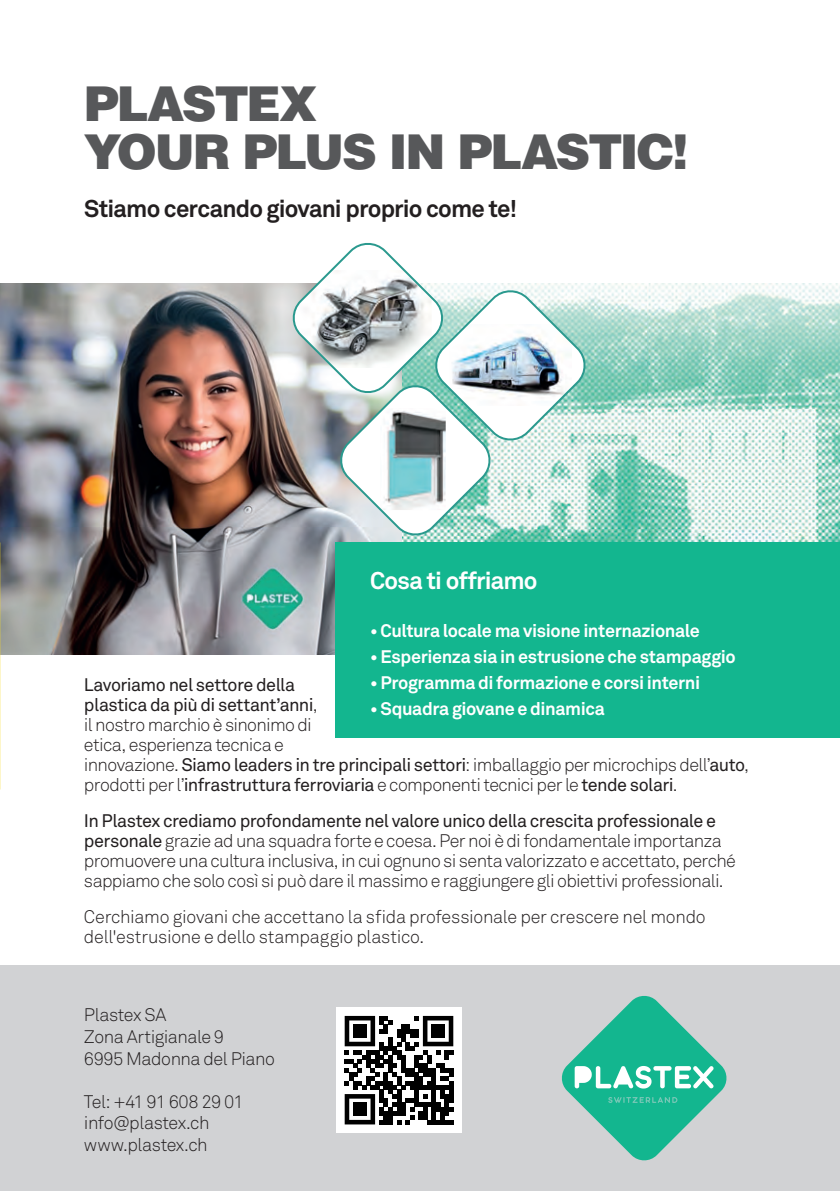
<style>
.page{position:relative;width:840px;height:1191px;background:#fff}
.page>*{position:absolute;margin:0;border:0;box-sizing:border-box;transform-origin:0 0}
.t1{font:900 48px/48px "Helvetica";letter-spacing:-.045em;color:#57585a}
.t2{font:700 24px "Akkurat Pro";letter-spacing:-.035em;color:#231f20}
.t3{font:700 24px "Akkurat Pro";letter-spacing:-.03em;color:#fff}
.t4{font:18px/20px "Akkurat Light Pro";letter-spacing:-.035em;color:#231f20}
.t5{font:700 18px "Akkurat Pro";letter-spacing:-.02em;color:#fff}
.t6{font:18px/20px "Akkurat Pro";letter-spacing:-.03em;color:#231f20}
.t7{font:18px/20px "Akkurat Light Pro";letter-spacing:-.015em;color:#231f20}
.s1{font-family:"Akkurat Light Pro"}
.s2{font-family:"Akkurat Pro"}
</style>
<div class="page">
<img style="left:0;top:283px;width:403px;height:371px">
<img style="left:403px;top:283px;width:436px;height:259px">
<div style="left:0;top:965px;width:839px;height:226px;background:#d1d2d4"></div>
<div style="left:336px;top:1007px;width:125px;height:126px;background:#fff"></div>
<svg style="left:344px;top:1016px;width:109px;height:108px"></svg>
<div style="left:353px;top:1024px;width:13px;height:13px;background:#000"></div>
<div style="left:431px;top:1024px;width:13px;height:13px;background:#000"></div>
<div style="left:353px;top:1102px;width:13px;height:13px;background:#000"></div>
<div style="left:336px;top:542px;width:503px;height:195px;background:#13b68f"></div>
<img style="left:288px;top:243px;width:301px;height:296px">
<svg style="left:561px;top:996px;width:166px;height:165px"></svg>
<img style="left:0;top:283px;width:1px;height:277px">
<h1 class="t1" style="left:84px;top:79px;width:605px">PLASTEX<br>YOUR PLUS IN PLASTIC!</h1>
<h2 class="t2" style="left:84px;top:194px;width:434px">Stiamo cercando giovani proprio come te!</h2>
<h2 class="t3" style="left:370px;top:566px;width:169px">Cosa ti offriamo</h2>
<p class="t5" style="left:370px;top:619px;width:331px">• Cultura locale ma visione internazionale</p>
<p class="t5" style="left:370px;top:645px;width:367px">• Esperienza sia in estrusione che stampaggio</p>
<p class="t5" style="left:370px;top:671px;width:331px">• Programma di formazione e corsi interni</p>
<p class="t5" style="left:370px;top:697px;width:236px">• Squadra giovane e dinamica</p>
<p class="t6" style="left:84px;top:675px;width:235px">Lavoriamo nel settore della plastica da più di settant’anni<span class="s1">,</span></p>
<p class="t4" style="left:84px;top:715px;width:666px">il nostro marchio è sinonimo di<br>etica, esperienza tecnica e<br>innovazione. <span class="s2">Siamo leaders in tre principali settori</span>: imballaggio per microchips dell’<span class="s2">auto</span>, prodotti per l’<span class="s2">infrastruttura ferroviaria</span> e componenti tecnici per le <span class="s2">tende solari</span>.</p>
<p class="t6" style="left:84px;top:811px;width:633px">In Plastex crediamo profondamente nel valore unico della crescita professionale e</p>
<p class="t4" style="left:84px;top:831px;width:653px"><span class="s2">personale</span> grazie ad una squadra forte e coesa. Per noi è di fondamentale importanza promuovere una cultura inclusiva, in cui ognuno si senta valorizzato e accettato, perché sappiamo che solo così si può dare il massimo e raggiungere gli obiettivi professionali.</p>
<p class="t7" style="left:84px;top:907px;width:623px">Cerchiamo giovani che accettano la sfida professionale per crescere nel mondo dell'estrusione e dello stampaggio plastico.</p>
<p class="t4" style="left:84px;top:1004px;width:192px;line-height:21.6px">Plastex SA<br>Zona Artigianale 9<br>6995 Madonna del Piano</p>
<p class="t4" style="left:84px;top:1091px;width:161px;line-height:21.6px">Tel: +41 91 608 29 01 info@plastex.ch www.plastex.ch</p>
</div>
